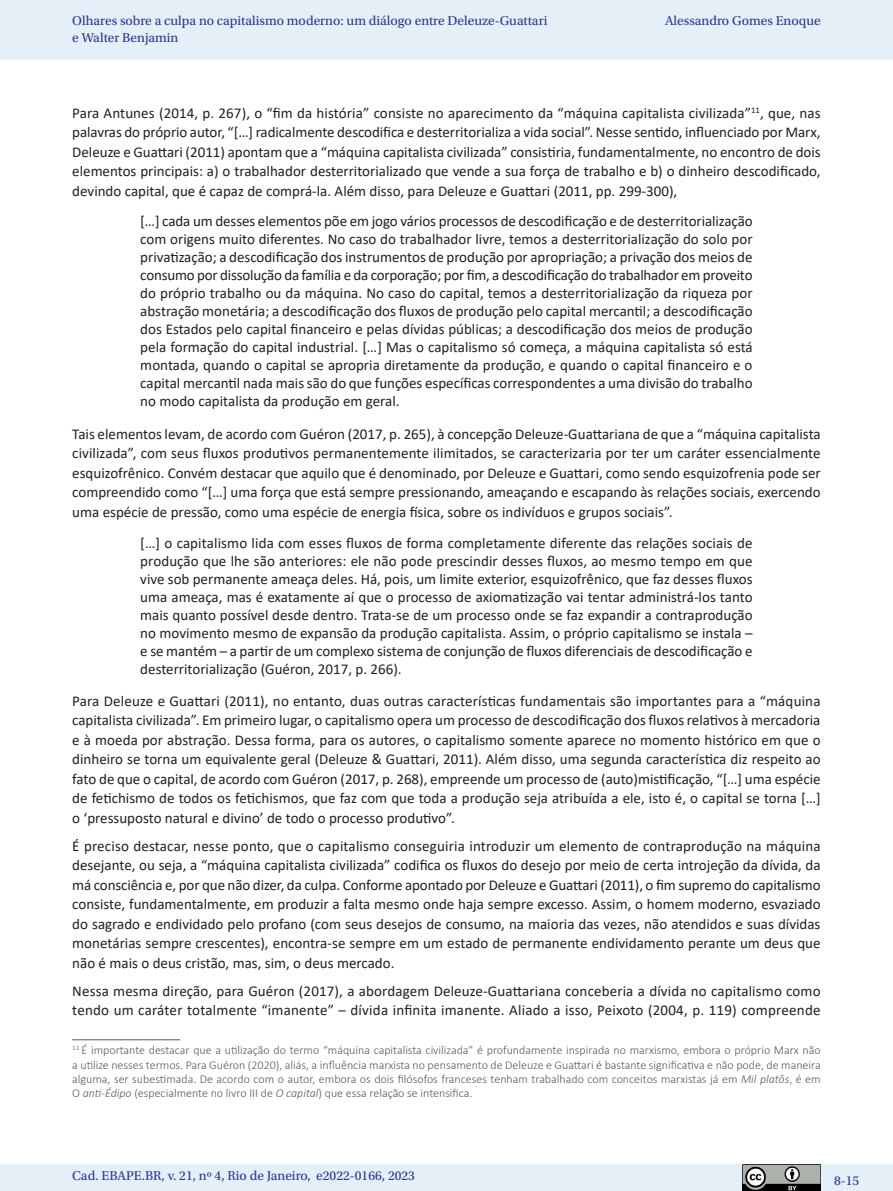
<style>
.page{position:relative;width:893px;height:1191px;background:#fff}
.page>*{position:absolute;margin:0;border:0;box-sizing:border-box;transform-origin:0 0}
._06_0_texto{font:15px/19.5px "Calibri";color:#231f20;text-align:justify}
._06_2_citação{font:15px/18px "Calibri";color:#231f20;text-align:justify}
.t1{font:13.5px/16.5px "Utopia Std";color:#2b3393}
._06_3_nota_de_rodape{font:300 12px/14.4px "Calibri";color:#57585a;text-align:justify}
.s1{font-style:italic}
</style>
<div class="page">
<div style="left:0;top:0;width:893px;height:60px;background:#e4eff8"></div>
<div style="left:0;top:1164px;width:893px;height:27px;background:#e4eff8"></div>
<img style="left:743px;top:1164px;width:78px;height:27px">
<hr style="left:72px;top:1039px;width:108px;height:1px;background:#57585a">
<p class="t1" style="left:72px;top:13px;width:477px">Olhares sobre a culpa no capitalismo moderno: um diálogo entre Deleuze-Guattari e Walter Benjamin</p>
<p class="t1" style="left:665px;top:13px;width:157px">Alessandro Gomes Enoque</p>
<p class="_06_0_texto" style="left:72px;top:102px;width:750px">Para Antunes (2014, p. 267), o “fim da história” consiste no aparecimento da “máquina capitalista civilizada”<sup>11</sup>, que, nas palavras do próprio autor, “[…] radicalmente descodifica e desterritorializa a vida social”. Nesse sentido, influenciado por Marx, Deleuze e Guattari (2011) apontam que a “máquina capitalista civilizada” consistiria, fundamentalmente, no encontro de dois elementos principais: a) o trabalhador desterritorializado que vende a sua força de trabalho e b) o dinheiro descodificado, devindo capital, que é capaz de comprá-la. Além disso, para Deleuze e Guattari (2011, pp. 299-300),</p>
<p class="_06_2_citação" style="left:140px;top:212px;width:614px">[…] cada um desses elementos põe em jogo vários processos de descodificação e de desterritorialização com origens muito diferentes. No caso do trabalhador livre, temos a desterritorialização do solo por privatização; a descodificação dos instrumentos de produção por apropriação; a privação dos meios de consumo por dissolução da família e da corporação; por fim, a descodificação do trabalhador em proveito do próprio trabalho ou da máquina. No caso do capital, temos a desterritorialização da riqueza por abstração monetária; a descodificação dos fluxos de produção pelo capital mercantil; a descodificação dos Estados pelo capital financeiro e pelas dívidas públicas; a descodificação dos meios de produção pela formação do capital industrial. […] Mas o capitalismo só começa, a máquina capitalista só está montada, quando o capital se apropria diretamente da produção, e quando o capital financeiro e o capital mercantil nada mais são do que funções específicas correspondentes a uma divisão do trabalho no modo capitalista da produção em geral.</p>
<p class="_06_0_texto" style="left:72px;top:423px;width:750px">Tais elementos levam, de acordo com Guéron (2017, p. 265), à concepção Deleuze-Guattariana de que a “máquina capitalista civilizada”, com seus fluxos produtivos permanentemente ilimitados, se caracterizaria por ter um caráter essencialmente esquizofrênico. Convém destacar que aquilo que é denominado, por Deleuze e Guattari, como sendo esquizofrenia pode ser compreendido como “[…] uma força que está sempre pressionando, ameaçando e escapando às relações sociais, exercendo uma espécie de pressão, como uma espécie de energia física, sobre os indivíduos e grupos sociais”.</p>
<p class="_06_2_citação" style="left:140px;top:533px;width:614px">[…] o capitalismo lida com esses fluxos de forma completamente diferente das relações sociais de produção que lhe são anteriores: ele não pode prescindir desses fluxos, ao mesmo tempo em que vive sob permanente ameaça deles. Há, pois, um limite exterior, esquizofrênico, que faz desses fluxos uma ameaça, mas é exatamente aí que o processo de axiomatização vai tentar administrá-los tanto mais quanto possível desde dentro. Trata-se de um processo onde se faz expandir a contraprodução no movimento mesmo de expansão da produção capitalista. Assim, o próprio capitalismo se instala – e se mantém – a partir de um complexo sistema de conjunção de fluxos diferenciais de descodificação e desterritorialização (Guéron, 2017, p. 266).</p>
<p class="_06_0_texto" style="left:72px;top:690px;width:750px">Para Deleuze e Guattari (2011), no entanto, duas outras características fundamentais são importantes para a “máquina capitalista civilizada”. Em primeiro lugar, o capitalismo opera um processo de descodificação dos fluxos relativos à mercadoria e à moeda por abstração. Dessa forma, para os autores, o capitalismo somente aparece no momento histórico em que o dinheiro se torna um equivalente geral (Deleuze &amp; Guattari, 2011). Além disso, uma segunda característica diz respeito ao fato de que o capital, de acordo com Guéron (2017, p. 268), empreende um processo de (auto)mistificação, “[…] uma espécie de fetichismo de todos os fetichismos, que faz com que toda a produção seja atribuída a ele, isto é, o capital se torna […] o ‘pressuposto natural e divino’ de todo o processo produtivo”.</p>
<p class="_06_0_texto" style="left:72px;top:835px;width:750px">É preciso destacar, nesse ponto, que o capitalismo conseguiria introduzir um elemento de contraprodução na máquina desejante, ou seja, a “máquina capitalista civilizada” codifica os fluxos do desejo por meio de certa introjeção da dívida, da má consciência e, por que não dizer, da culpa. Conforme apontado por Deleuze e Guattari (2011), o fim supremo do capitalismo consiste, fundamentalmente, em produzir a falta mesmo onde haja sempre excesso. Assim, o homem moderno, esvaziado do sagrado e endividado pelo profano (com seus desejos de consumo, na maioria das vezes, não atendidos e suas dívidas monetárias sempre crescentes), encontra-se sempre em um estado de permanente endividamento perante um deus que não é mais o deus cristão, mas, sim, o deus mercado.</p>
<p class="_06_0_texto" style="left:72px;top:980px;width:750px">Nessa mesma direção, para Guéron (2017), a abordagem Deleuze-Guattariana conceberia a dívida no capitalismo como tendo um caráter totalmente “imanente” – dívida infinita imanente. Aliado a isso, Peixoto (2004, p. 119) compreende</p>
<p class="_06_3_nota_de_rodape" style="left:72px;top:1043px;width:750px"><sup>11</sup> É importante destacar que a utilização do termo “máquina capitalista civilizada” é profundamente inspirada no marxismo, embora o próprio Marx não a utilize nesses termos. Para Guéron (2020), aliás, a influência marxista no pensamento de Deleuze e Guattari é bastante significativa e não pode, de maneira alguma, ser subestimada. De acordo com o autor, embora os dois filósofos franceses tenham trabalhado com conceitos marxistas já em <span class="s1">Mil platôs</span>, é em O <span class="s1">anti-Édipo</span> (especialmente no livro III de <span class="s1">O capital</span>) que essa relação se intensifica.</p>
<p class="t1" style="left:72px;top:1167px;width:344px">Cad. EBAPE.BR, v. 21, nº 4, Rio de Janeiro, e2022-0166, 2023</p>
<p class="t1" style="left:834px;top:1172px;width:27px">8-15</p>
</div>
